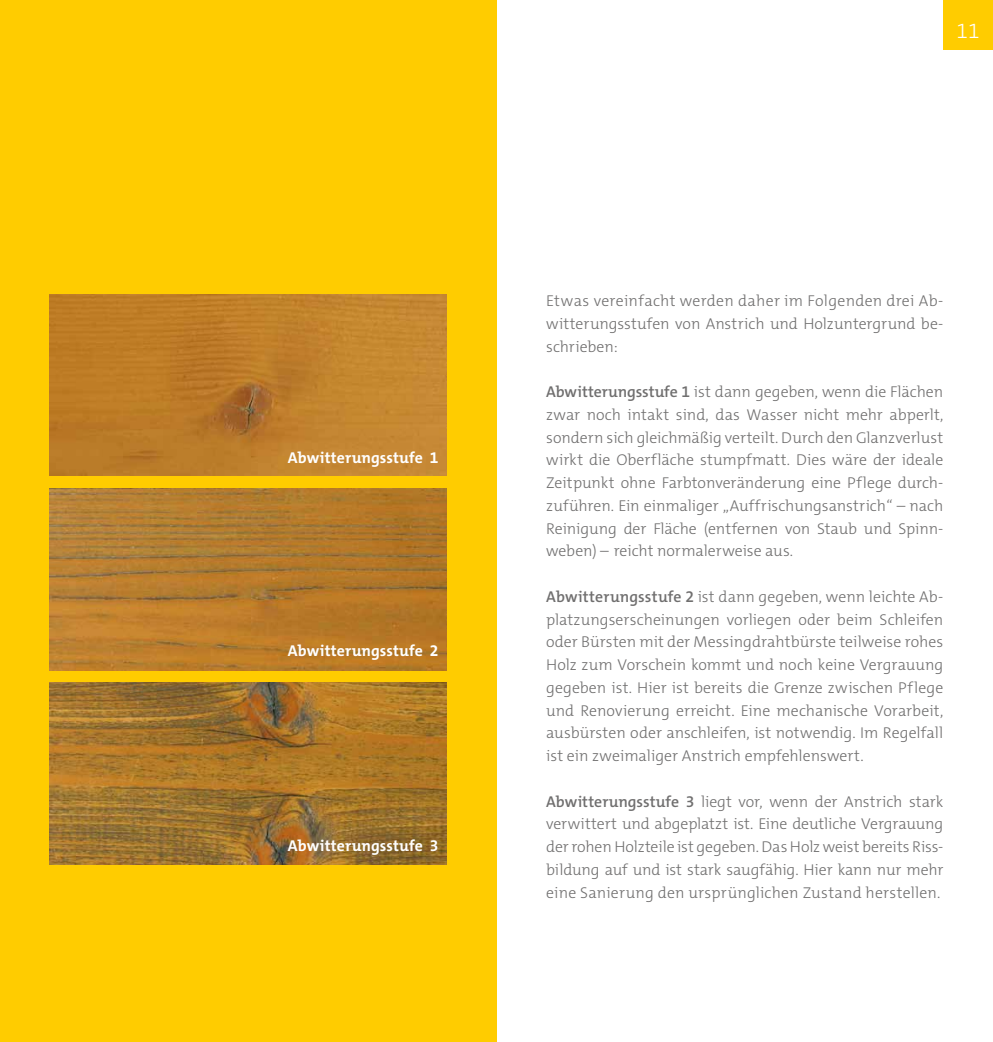
<style>
.page{position:relative;width:993px;height:1042px;background:#fff}
.page>*{position:absolute;margin:0;border:0;box-sizing:border-box;transform-origin:0 0}
.t1{font:300 21px "The Mix C4 s";color:#fff}
.t2{font:300 15.75px/22.8px "The Mix C4 s";color:#706f6f;text-align:justify}
.t3{font:700 15.75px "The Mix C4 s";letter-spacing:.005em;color:#fff}
.s1{font-weight:600}
</style>
<div class="page">
<div style="left:943px;top:0;width:49px;height:50px;background:#fc0"></div>
<div style="left:0;top:0;width:496px;height:1042px;background:#fc0"></div>
<img style="left:50px;top:683px;width:396px;height:182px">
<img style="left:50px;top:294px;width:396px;height:181px">
<img style="left:50px;top:488px;width:396px;height:182px">
<p class="t3" style="left:288px;top:447px;width:152px">Abwitterungsstufe 1</p>
<p class="t3" style="left:288px;top:640px;width:152px">Abwitterungsstufe 2</p>
<p class="t3" style="left:288px;top:835px;width:152px">Abwitterungsstufe 3</p>
<h1 class="t1" style="left:956px;top:18px;width:25px">11</h1>
<p class="t2" style="left:546px;top:289px;width:398px">Etwas vereinfacht werden daher im Folgenden drei Ab&shy;witterungsstufen von Anstrich und Holzuntergrund be&shy;schrieben:</p>
<p class="t2" style="left:546px;top:380px;width:398px"><span class="s1">Abwitterungsstufe 1</span> ist dann gegeben, wenn die Flächen zwar noch intakt sind, das Wasser nicht mehr abperlt, sondern sich gleichmäßig verteilt. Durch den Glanzverlust wirkt die Oberfläche stumpfmatt. Dies wäre der ideale Zeitpunkt ohne Farbtonveränderung eine Pflege durch&shy;zuführen. Ein einmaliger „Auffrischungsanstrich“ – nach Reinigung der Fläche (entfernen von Staub und Spinn&shy;weben) – reicht normalerweise aus.</p>
<p class="t2" style="left:546px;top:585px;width:398px"><span class="s1">Abwitterungsstufe 2</span> ist dann gegeben, wenn leichte Ab&shy;platzungserscheinungen vorliegen oder beim Schleifen oder Bürsten mit der Messingdrahtbürste teilweise rohes Holz zum Vorschein kommt und noch keine Vergrauung gegeben ist. Hier ist bereits die Grenze zwischen Pflege und Renovierung erreicht. Eine mechanische Vorarbeit, ausbürsten oder anschleifen, ist notwendig. Im Regelfall ist ein zweimaliger Anstrich empfehlenswert.</p>
<p class="t2" style="left:546px;top:790px;width:398px"><span class="s1">Abwitterungsstufe 3</span> liegt vor, wenn der Anstrich stark verwittert und abgeplatzt ist. Eine deutliche Vergrauung der rohen Holzteile ist gegeben. Das Holz weist bereits Riss&shy;bildung auf und ist stark saugfähig. Hier kann nur mehr eine Sanierung den ursprünglichen Zustand herstellen.</p>
</div>
